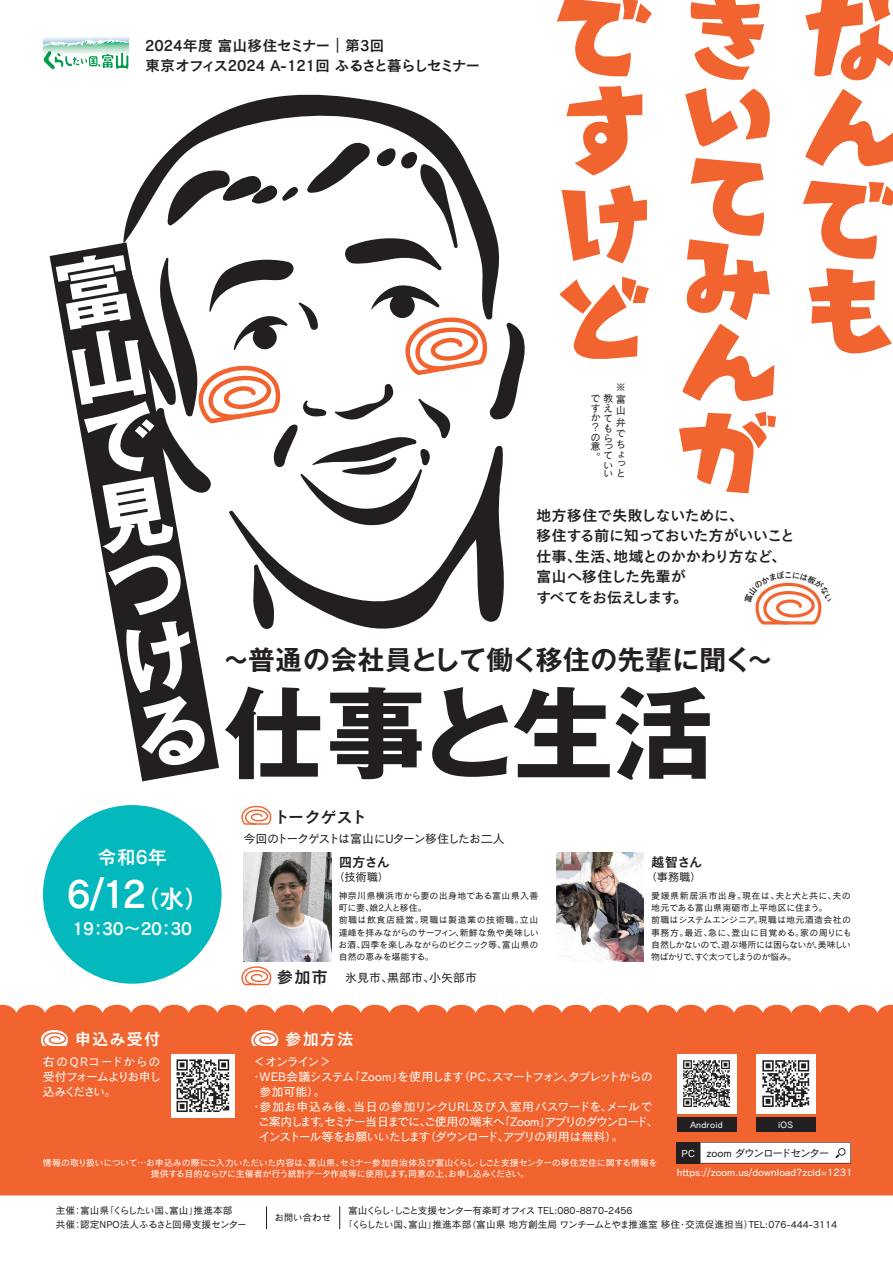
<style>
.page{position:relative;width:893px;height:1263px;background:#fff}
.page>*{position:absolute;margin:0;border:0;box-sizing:border-box;transform-origin:0 0}
.t1{font:114px/83.8px "mutsugofont";color:#f2642f;text-align:justify;scale:1.05 1}
.t2{font:700 100.5px "Gothic MB101 Pr 5";letter-spacing:-.035em;color:#231f20}
.t3{font:700 75.45px/74.7px "Gothic MB101 Pr 5";color:#fff;text-align:justify}
.t4{font:38.4px "Cezanne Pro DB";color:#fff}
.t5{font:700 26.85px "Gothic MB101 Pr 5 De";letter-spacing:.02em;color:#231f20}
.t6{font:19.2px "Cezanne Pro DB";color:#fff}
.t7{font:17.55px "Cezanne Pro DB";letter-spacing:-.02em;color:#fff}
.t8{font:16.5px "Cezanne Pro DB";letter-spacing:.05em;color:#fff}
.t9{font:16.5px "Cezanne Pro DB";letter-spacing:-.04em;color:#231f20}
.t10{font:15px/19.5px "Cezanne Pro DB";letter-spacing:-.015em;color:#231f20}
.t11{font:14.7px/20.5px "New Cezanne Pro DB";color:#231f20}
.t12{font:13.5px "Cezanne Pro DB";letter-spacing:-.08em;color:#231f20}
.t13{font:12px/15px "Cezanne Pro M";letter-spacing:-.07em;color:#fff;text-align:justify}
.t14{font:12px "Cezanne Pro M";letter-spacing:-.12em;color:#fff}
.t15{font:12px "Cezanne Pro M";letter-spacing:.03em;color:#fff}
.t16{font:12px "Cezanne Pro M";letter-spacing:-.115em;color:#fff}
.t17{font:12px "Cezanne Pro M";letter-spacing:-.09em;color:#231f20}
.t18{font:12px "Cezanne Pro M";color:#231f20}
.t19{font:11.25px "Cezanne Pro M";color:#231f20}
.t20{font:10.8px "Cezanne Pro M";letter-spacing:-.11em;color:#231f20}
.t21{font:10.2px "Cezanne Pro M";color:#fff}
.t22{font:10.2px/9.8px "Cezanne Pro M";color:#231f20}
.t23{font:9.9px "Cezanne Pro M";color:#fff}
.t24{font:9.75px/13.5px "Cezanne Pro M";color:#231f20}
.t25{font:9px/12.3px "Cezanne Pro M";letter-spacing:-.01em;color:#231f20}
.t26{font:9px/11.2px "Cezanne Pro M";letter-spacing:-.03em;color:#fff}
.t27{font:9px "Cezanne Pro M";letter-spacing:.02em;color:#fff}
.s1{font-size:25.5px}
.s2{font-family:"Cezanne Pro DB";font-size:16.5px}
</style>
<div class="page">
<div style="left:0;top:1005px;width:893px;height:190px;background:#f2642f"></div>
<div style="left:43px;top:805px;width:179px;height:179px;background:#03b9bd;border-radius:50%"></div>
<svg style="left:184px;top:94px;width:265px;height:43px"></svg>
<svg style="left:238px;top:527px;width:266px;height:102px"></svg>
<svg style="left:248px;top:563px;width:29px;height:66px"></svg>
<svg style="left:123px;top:137px;width:402px;height:390px"></svg>
<div style="left:677px;top:1054px;width:59px;height:59px;background:#fff"></div>
<div style="left:756px;top:1054px;width:59px;height:59px;background:#fff"></div>
<svg style="left:50px;top:242px;width:169px;height:539px;fill:#252122"></svg>
<svg style="left:683px;top:1060px;width:47px;height:47px"></svg>
<div style="left:677px;top:1117px;width:59px;height:15px;background:#231f20"></div>
<div style="left:677px;top:1142px;width:23px;height:21px;background:#231f20"></div>
<div style="left:756px;top:1117px;width:59px;height:15px;background:#231f20"></div>
<svg style="left:762px;top:1060px;width:47px;height:47px"></svg>
<svg style="left:700px;top:1142px;width:151px;height:21px"></svg>
<svg style="left:38px;top:1028px;width:31px;height:21px"></svg>
<svg style="left:241px;top:805px;width:30px;height:20px"></svg>
<svg style="left:241px;top:966px;width:30px;height:20px"></svg>
<svg style="left:248px;top:1028px;width:32px;height:21px"></svg>
<svg style="left:43px;top:36px;width:86px;height:34px"></svg>
<svg style="left:339px;top:1206px;width:1px;height:23px"></svg>
<svg style="left:266px;top:1206px;width:1px;height:23px"></svg>
<img style="left:244px;top:853px;width:87px;height:108px">
<img style="left:556px;top:853px;width:88px;height:108px">
<div style="left:171px;top:1054px;width:64px;height:63px;background:#fff"></div>
<svg style="left:177px;top:1059px;width:52px;height:53px"></svg>
<svg style="left:755px;top:582px;width:67px;height:43px"></svg>
<h1 class="t1" style="left:790px;top:-4px;width:103px;line-height:91.2px;text-indent:-246px">できなんでも</h1>
<h3 class="t10" style="left:145px;top:35px;width:337px">2024年度 富山移住セミナー｜第3回<br>東京オフィス2024 A-121回 ふるさと暮らしセミナー</h3>
<h1 class="t1" style="left:544px;top:88px;width:101px;line-height:93.4px">すけど</h1>
<h1 class="t1" style="left:667px;top:79px;width:105px">いてみんが</h1>
<h3 class="t3" style="left:50px;top:255px;width:39px;rotate:-10deg">富山で見つける</h3>
<p class="t22" style="left:626px;top:382px;width:12px;rotate:90deg">※</p>
<p class="t22" style="left:591px;top:393px;width:36px">で教富すえ<br>かて<br>？<br>の<br>意っ<br>。</p>
<p class="t22" style="left:616px;top:405px;width:11px;line-height:11.1px;text-align:justify">山弁でち</p>
<p class="t22" style="left:616px;top:449px;width:11px;line-height:9.1px">ょっ</p>
<p class="t22" style="left:603px;top:423px;width:10px">もら</p>
<p class="t22" style="left:603px;top:451px;width:22px;line-height:8.9px">て<br>いいと</p>
<h3 class="t11" style="left:536px;top:503px;width:260px">地方移住で失敗しないために、<br>移住する前に知っておいた方がいいこと仕事、生活、地域とのかかわり方など、富山へ移住した先輩が<br>すべてをお伝えします。</h3>
<h3 class="t5" style="left:223px;top:637px;width:552px">～普通の会社員として働く移住の先輩に聞く～</h3>
<h2 class="t2" style="left:225px;top:650px;width:491px">仕事と生活</h2>
<h3 class="t6" style="left:98px;top:845px;width:71px">令和6年</h3>
<h3 class="t4" style="left:67px;top:869px;width:145px">6/12<span class="s1">（水）</span></h3>
<h3 class="t7" style="left:73px;top:917px;width:121px">19：30～20：30</h3>
<h3 class="t9" style="left:274px;top:806px;width:95px">トークゲスト</h3>
<h3 class="t17" style="left:243px;top:831px;width:263px">今回のトークゲストは富山にUターン移住したお二人</h3>
<h3 class="t12" style="left:339px;top:853px;width:53px">四方さん</h3>
<p class="t19" style="left:333px;top:870px;width:58px">（技術職）</p>
<p class="t25" style="left:338px;top:889px;width:202px">神奈川県横浜市から妻の出身地である富山県入善町に妻、娘2人と移住。<br>前職は飲食店経営。現職は製造業の技術職。立山連峰を拝みながらのサーフィン、新鮮な魚や美味しいお酒、四季を楽しみながらのピクニック等、富山県の自然の恵みを堪能する。</p>
<p class="t25" style="left:651px;top:889px;width:202px">愛媛県新居浜市出身。現在は、夫と犬と共に、夫の地元である富山県南砺市上平地区に住まう。<br>前職はシステムエンジニア。現職は地元酒造会社の事務方。最近、急に、登山に目覚める。家の周りにも自然しかないので、遊ぶ場所には困らないが、美味しい物ばかりで、すぐ太ってしまうのが悩み。</p>
<h3 class="t12" style="left:651px;top:853px;width:53px">越智さん</h3>
<p class="t19" style="left:645px;top:870px;width:58px">（事務職）</p>
<h3 class="t18" style="left:277px;top:970px;width:202px"><span class="s2">参加市</span> 氷見市、黒部市、小矢部市</h3>
<h3 class="t8" style="left:285px;top:1029px;width:70px">参加方法</h3>
<h3 class="t13" style="left:253px;top:1054px;width:79px">＜オンライン＞</h3>
<h3 class="t13" style="left:250px;top:1069px;width:404px">・WEB会議システム「Zoom」を使用します（PC、スマートフォン、タブレットからの</h3>
<h3 class="t13" style="left:259px;top:1084px;width:67px">参加可能）。</h3>
<h3 class="t15" style="left:250px;top:1099px;width:404px">・参加お申込み後、当日の参加リンクURL及び入室用パスワードを、メールで</h3>
<h3 class="t14" style="left:258px;top:1114px;width:402px">ご案内します。セミナー当日までに、ご使用の端末へ「Zoom」アプリのダウンロード、</h3>
<h3 class="t16" style="left:259px;top:1129px;width:366px">インストール等をお願いいたします（ダウンロード、アプリの利用は無料）。</h3>
<p class="t26" style="left:151px;top:1157px;width:508px;text-indent:-108px">情報の取り扱いについて…お申込みの際にご入力いただいた内容は、富山県、セミナー参加自治体及び富山くらし・しごと支援センターの移住定住に関する情報を提供する目的ならびに主催者が行う統計データ作成等に使用します。同意の上、お申し込みください。</p>
<h3 class="t8" style="left:75px;top:1029px;width:87px">申込み受付</h3>
<h3 class="t13" style="left:43px;top:1054px;width:120px">右のQRコードからの受付フォームよりお申し込みください。</h3>
<p class="t26" style="left:778px;top:1119px;width:16px">iOS</p>
<p class="t21" style="left:677px;top:1166px;width:177px">https://zoom.us/download?zcid=1231</p>
<p class="t27" style="left:690px;top:1119px;width:34px">Android</p>
<p class="t23" style="left:681px;top:1146px;width:15px">PC</p>
<p class="t20" style="left:706px;top:1146px;width:125px">zoom ダウンロードセンター</p>
<p class="t24" style="left:56px;top:1204px;width:193px">主催：富山県「くらしたい国、富山」推進本部<br>共催：認定NPO法人ふるさと回帰支援センター</p>
<p class="t24" style="left:343px;top:1204px;width:495px;text-indent:5px">富山くらし・しごと支援センター有楽町オフィス TEL:080-8870-2456<br>「くらしたい国、富山」推進本部（富山県 地方創生局 ワンチームとやま推進室 移住・交流促進担当）TEL:076-444-3114</p>
<p class="t24" style="left:274px;top:1210px;width:59px">お問い合わせ</p>
</div>
